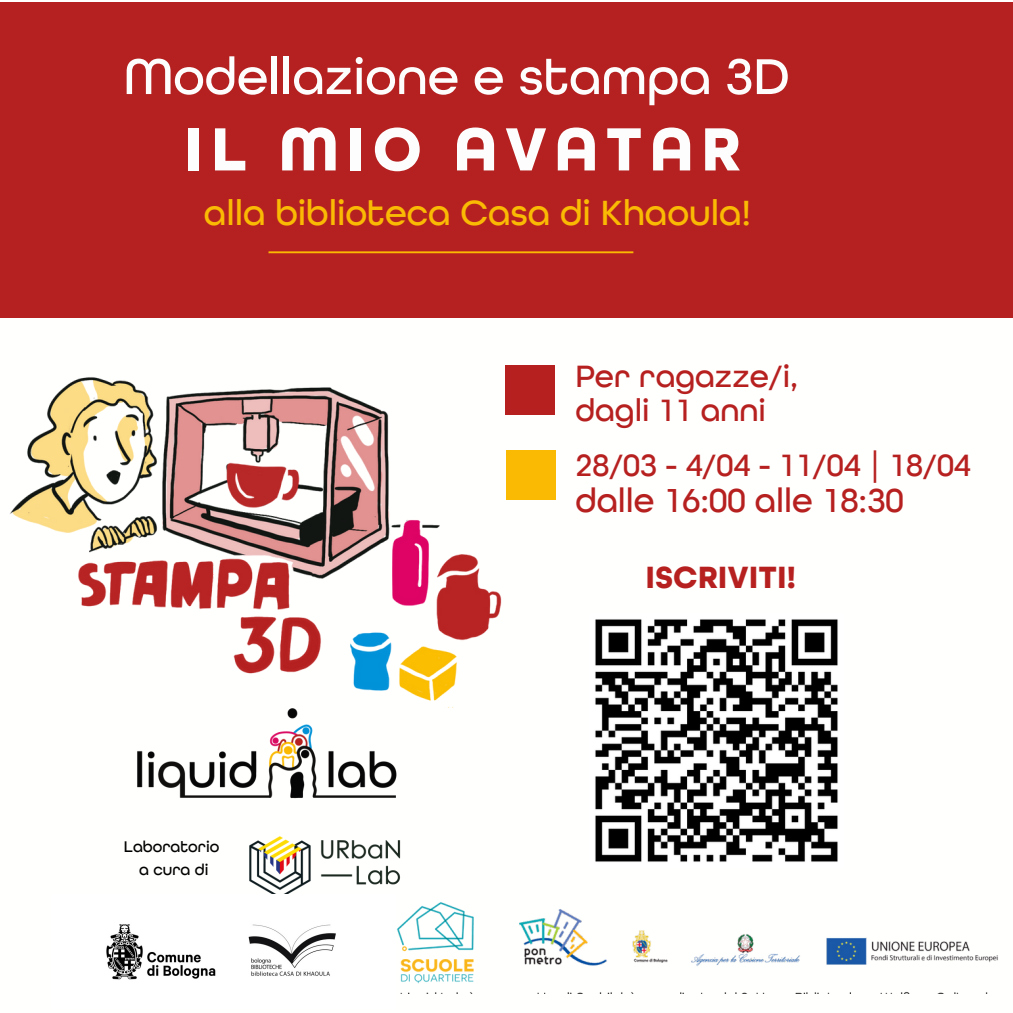
<style>
.page{position:relative;width:1013px;height:1013px;background:#fff}
.page>*{position:absolute;margin:0;border:0;box-sizing:border-box;transform-origin:0 0}
.t1{font:700 64.38px "All Round Gothic W01";letter-spacing:.115em;color:#fefdfd}
.t2{font:500 53.12px "All Round Gothic";color:#fefdfd}
.t3{font:500 36.88px "All Round Gothic";color:#faba04}
.t4{font:500 35px "All Round Gothic";color:#b62120}
.t5{font:500 32.5px/33.8px "All Round Gothic";color:#b62120}
.t6{font:700 32.5px "All Round Gothic W01";color:#b62120}
.t7{font:500 16.25px/22.5px "All Round Gothic";color:#000;text-align:center}
</style>
<div class="page">
<img style="left:10px;top:377px;width:521px;height:332px">
<div style="left:0;top:3px;width:1012px;height:315px;background:#b52120"></div>
<img style="left:249px;top:836px;width:134px;height:58px">
<hr style="left:268px;top:251px;width:365px;height:2px;background:#faba04">
<img style="left:385px;top:840px;width:613px;height:153px">
<img style="left:106px;top:894px;width:290px;height:99px">
<div style="left:505px;top:365px;width:50px;height:49px;background:#b62120"></div>
<div style="left:506px;top:450px;width:50px;height:50px;background:#faba04"></div>
<img style="left:589px;top:619px;width:254px;height:248px">
<img style="left:137px;top:709px;width:259px;height:90px">
<h2 class="t2" style="left:124px;top:53px;width:667px">Modellazione e stampa 3D</h2>
<h1 class="t1" style="left:184px;top:111px;width:558px">IL MIO AVATAR</h1>
<p class="t3" style="left:204px;top:197px;width:549px">alla biblioteca Casa di Khaoula!</p>
<p class="t5" style="left:575px;top:361px;width:224px">Per ragazze/i, dagli 11 anni</p>
<p class="t5" style="left:575px;top:450px;width:397px">28/03 - 4/04 - 11/04 | 18/04</p>
<p class="t4" style="left:575px;top:485px;width:330px">dalle 16:00 alle 18:30</p>
<p class="t7" style="left:124px;top:836px;width:97px">Laboratorio a cura di</p>
<p class="t6" style="left:645px;top:557px;width:152px">ISCRIVITI!</p>
</div>
